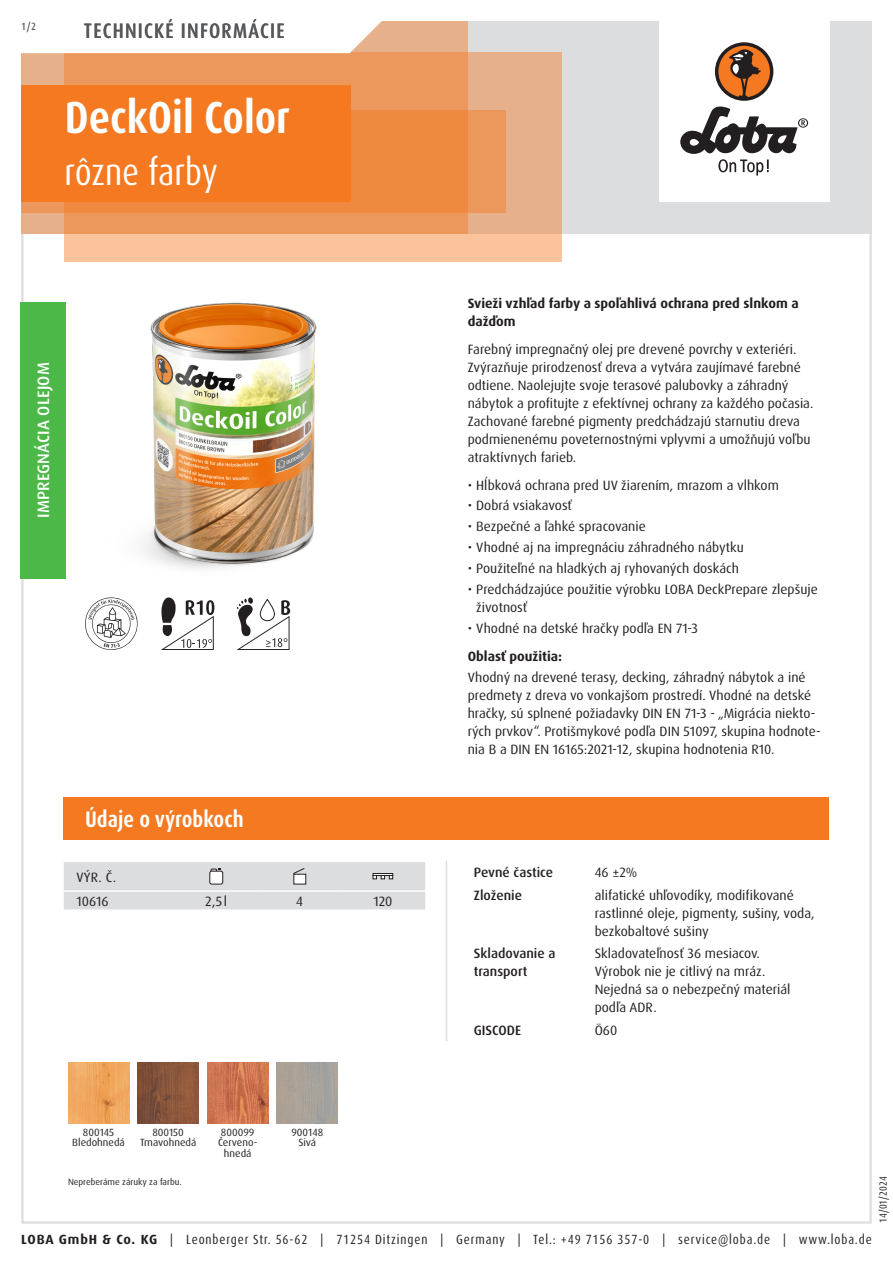
<style>
.page{position:relative;width:893px;height:1263px;background:#fff}
.page>*{position:absolute;margin:0;border:0;box-sizing:border-box;transform-origin:0 0}
.Produktname_weiss{font:700 condensed 45px "Dax Pro";color:#fff}
.Variante_weiss{font:condensed 37.5px "Dax Pro";letter-spacing:-.005em;color:#fff}
.Abschnitt{font:700 condensed 22.5px "Dax Pro";color:#fff}
.TI{font:500 condensed 21px "Dax Pro";letter-spacing:.06em;color:#57585a}
.Produktart_Oel-Veredelung{font:500 16.5px "Dax Pro";letter-spacing:.01em;color:#fff}
.Text{font:13.5px/18px "Dax Pro";color:#231f20}
.Text_ohne_Silbentrennung{font:13.5px/18px "Dax Pro";color:#231f20}
.Text_Bold{font:700 13.5px/18px "Dax Pro";color:#231f20}
.Text_Medium{font:500 13.5px/18px "Dax Pro";color:#231f20}
.Text_zentriert{font:13.5px "Dax Pro";color:#231f20}
.Text_Großbuchstaben{font:13.5px "Dax Pro";color:#231f20}
.t1{font:condensed 13.35px "Dax Pro";letter-spacing:.065em;color:#231f20}
.Legende{font:10.5px/10.5px "Dax Pro";color:#231f20;text-align:center}
.t2{font:condensed 10.5px "Dax Pro";color:#231f20}
.t3{font:500 condensed 10.5px "Dax Pro";color:#57585a}
.Footnote{font:9px "Dax Pro";color:#231f20}
.s1{font-weight:700;font-stretch:normal}
</style>
<div class="page">
<hr style="left:446px;top:860px;width:1px;height:181px;background:#dcdddf">
<svg style="left:64px;top:862px;width:361px;height:48px;background:#dcdddf"></svg>
<div style="left:373px;top:873px;width:20px;height:3px;border:1px solid #231f20"></div>
<div style="left:64px;top:797px;width:765px;height:42px;background:#f47921"></div>
<img style="left:68px;top:1062px;width:61px;height:61px">
<img style="left:138px;top:1062px;width:61px;height:61px">
<img style="left:207px;top:1062px;width:61px;height:61px">
<img style="left:277px;top:1062px;width:61px;height:61px">
<svg style="left:85px;top:597px;width:53px;height:53px"></svg>
<svg style="left:161px;top:597px;width:53px;height:53px"></svg>
<svg style="left:237px;top:597px;width:53px;height:53px"></svg>
<img style="left:141px;top:302px;width:176px;height:267px">
<div style="left:20px;top:302px;width:46px;height:276px;background:#4cb848"></div>
<div style="left:21px;top:21px;width:851px;height:213px;background:#dcdddf"></div>
<div style="left:659px;top:0;width:170px;height:202px;background:#fff"></div>
<svg style="left:680px;top:106px;width:128px;height:70px"></svg>
<div style="left:715px;top:42px;width:58px;height:59px;background:#231f20;border-radius:50%"></div>
<svg style="left:718px;top:45px;width:52px;height:52px"></svg>
<div style="left:64px;top:52px;width:497px;height:209px;background:linear-gradient(to right,#fec79f,#efb992)"></div>
<div style="left:21px;top:111px;width:485px;height:102px;background:#ec975b"></div>
<svg style="left:21px;top:21px;width:447px;height:213px;background:#ec9355"></svg>
<svg style="left:21px;top:21px;width:411px;height:34px;background:#faede4"></svg>
<div style="left:21px;top:85px;width:330px;height:117px;background:#f47921"></div>
<p class="t3" style="left:21px;top:19px;width:16px">1/2</p>
<p class="TI" style="left:84px;top:17px;width:202px">TECHNICKÉ INFORMÁCIE</p>
<p class="Produktname_weiss" style="left:65px;top:89px;width:227px">DeckOil Color</p>
<p class="Variante_weiss" style="left:65px;top:148px;width:155px">rôzne farby</p>
<p class="Produktart_Oel-Veredelung" style="left:33px;top:518px;width:157px;rotate:-90deg">IMPREGNÁCIA OLEJOM</p>
<p class="Abschnitt" style="left:85px;top:805px;width:160px">Údaje o výrobkoch</p>
<p class="Text_Großbuchstaben" style="left:77px;top:868px;width:41px">VÝR. Č.</p>
<p class="Text" style="left:77px;top:892px;width:33px">10616</p>
<p class="Text_zentriert" style="left:205px;top:892px;width:23px">2,5l</p>
<p class="Text_zentriert" style="left:296px;top:892px;width:8px">4</p>
<p class="Text_zentriert" style="left:373px;top:892px;width:21px">120</p>
<p class="Legende" style="left:83px;top:1127px;width:33px">800145</p>
<p class="Legende" style="left:72px;top:1137px;width:54px">Bledohnedá</p>
<p class="Legende" style="left:152px;top:1127px;width:33px">800150</p>
<p class="Legende" style="left:140px;top:1137px;width:58px">Tmavohnedá</p>
<p class="Footnote" style="left:68px;top:1176px;width:115px">Nepreberáme záruky za farbu.</p>
<p class="Legende" style="left:221px;top:1127px;width:35px">800099</p>
<p class="Legende" style="left:218px;top:1137px;width:41px">Červeno&shy;hnedá</p>
<p class="Legende" style="left:291px;top:1127px;width:33px">900148</p>
<p class="Legende" style="left:298px;top:1137px;width:19px">Sivá</p>
<p class="Text_Bold" style="left:468px;top:295px;width:332px">Svieži vzhľad farby a spoľahlivá ochrana pred slnkom a dažďom</p>
<p class="Text" style="left:468px;top:340px;width:347px">Farebný impregnačný olej pre drevené povrchy v exteriéri.<br>Zvýrazňuje prirodzenosť dreva a vytvára zaujímavé farebné odtiene. Naolejujte svoje terasové palubovky a záhradný nábytok a profitujte z efektívnej ochrany za každého počasia.<br>Zachované farebné pigmenty predchádzajú starnutiu dreva podmienenému poveternostnými vplyvmi a umožňujú voľbu atraktívnych farieb.</p>
<p class="Text" style="left:468px;top:476px;width:313px">• Hĺbková ochrana pred UV žiarením, mrazom a vlhkom</p>
<p class="Text" style="left:468px;top:497px;width:106px">• Dobrá vsiakavosť</p>
<p class="Text" style="left:468px;top:518px;width:180px">• Bezpečné a ľahké spracovanie</p>
<p class="Text" style="left:468px;top:539px;width:278px">• Vhodné aj na impregnáciu záhradného nábytku</p>
<p class="Text" style="left:468px;top:560px;width:273px">• Použiteľné na hladkých aj ryhovaných doskách</p>
<p class="Text" style="left:476px;top:581px;width:343px;text-indent:-9px">• Predchádzajúce použitie výrobku LOBA DeckPrepare zlepšuje životnosť</p>
<p class="Text" style="left:468px;top:620px;width:232px">• Vhodné na detské hračky podľa EN 71-3</p>
<p class="Text_Bold" style="left:468px;top:647px;width:96px">Oblasť použitia:</p>
<p class="Text" style="left:468px;top:669px;width:354px">Vhodný na drevené terasy, decking, záhradný nábytok a iné predmety z dreva vo vonkajšom prostredí. Vhodné na detské hračky, sú splnené požiadavky DIN EN 71-3 - „Migrácia niekto&shy;rých prvkov“. Protišmykové podľa DIN 51097, skupina hodnote&shy;nia B a DIN EN 16165:2021-12, skupina hodnotenia R10.</p>
<p class="Text_Medium" style="left:474px;top:863px;width:81px">Pevné častice</p>
<p class="Text_ohne_Silbentrennung" style="left:595px;top:863px;width:44px">46 ±2%</p>
<p class="Text_Medium" style="left:474px;top:886px;width:50px">Zloženie</p>
<p class="Text_ohne_Silbentrennung" style="left:595px;top:886px;width:221px">alifatické uhľovodíky, modifikované rastlinné oleje, pigmenty, sušiny, voda, bezkobaltové sušiny</p>
<p class="Text_Medium" style="left:474px;top:945px;width:83px">Skladovanie a transport</p>
<p class="Text_ohne_Silbentrennung" style="left:595px;top:945px;width:167px">Skladovateľnosť 36 mesiacov.</p>
<p class="Text_ohne_Silbentrennung" style="left:595px;top:963px;width:172px">Výrobok nie je citlivý na mráz.</p>
<p class="Text_ohne_Silbentrennung" style="left:595px;top:981px;width:197px">Nejedná sa o nebezpečný materiál podľa ADR.</p>
<p class="Text_Medium" style="left:474px;top:1021px;width:49px">GISCODE</p>
<p class="Text_ohne_Silbentrennung" style="left:595px;top:1021px;width:24px">Ö60</p>
<p class="t2" style="left:876px;top:1222px;width:48px;rotate:-90deg">14/01/2024</p>
<p class="t1" style="left:21px;top:1230px;width:852px"><span class="s1">LOBA GmbH &amp; Co. KG</span> | Leonberger Str. 56-62 | 71254 Ditzingen | Germany | Tel.: +49 7156 357-0 | service@loba.de | www.loba.de</p>
</div>
